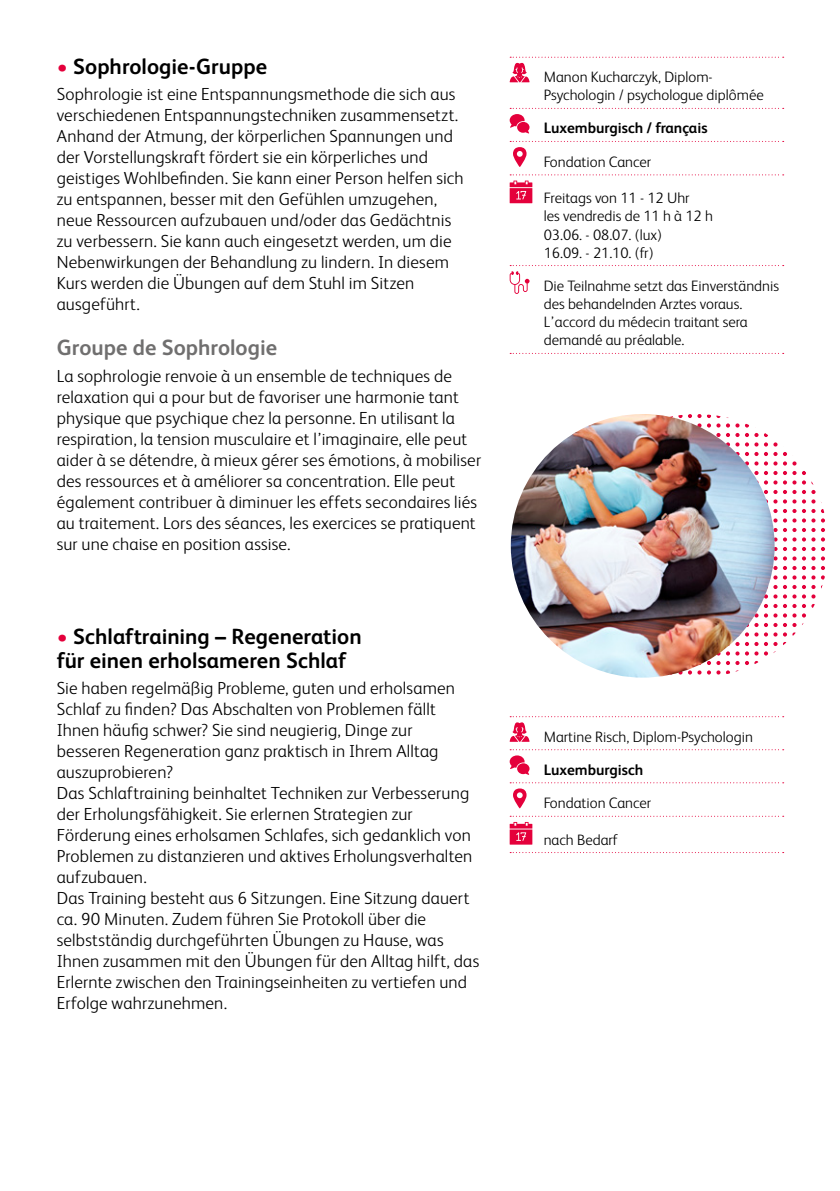
<style>
.page{position:relative;width:840px;height:1191px;background:#fff}
.page>*{position:absolute;margin:0;border:0;box-sizing:border-box;transform-origin:0 0}
.t1{font:700 22px/24px "FS Albert";color:#000}
.t2{font:700 22px "FS Albert";color:#706f6f}
.t3{font:300 17.6px/21px "FS Albert";letter-spacing:.01em;color:#000}
.t4{font:300 15.2px/18.2px "FS Albert";color:#000}
.t5{font:700 15.2px "FS Albert";color:#000}
.s1{color:#e4003b}
</style>
<div class="page">
<svg style="left:510px;top:174px;width:273px;height:1px"></svg>
<svg style="left:510px;top:353px;width:273px;height:1px"></svg>
<svg style="left:509px;top:57px;width:274px;height:25px"></svg>
<svg style="left:509px;top:108px;width:274px;height:25px"></svg>
<svg style="left:510px;top:141px;width:273px;height:26px"></svg>
<svg style="left:509px;top:181px;width:23px;height:22px"></svg>
<svg style="left:509px;top:265px;width:274px;height:29px"></svg>
<svg style="left:510px;top:815px;width:273px;height:1px"></svg>
<svg style="left:510px;top:852px;width:273px;height:1px"></svg>
<svg style="left:509px;top:716px;width:274px;height:26px"></svg>
<svg style="left:509px;top:749px;width:274px;height:26px"></svg>
<svg style="left:510px;top:782px;width:273px;height:26px"></svg>
<svg style="left:509px;top:822px;width:23px;height:22px"></svg>
<svg style="left:564px;top:414px;width:264px;height:263px"></svg>
<img style="left:510px;top:414px;width:264px;height:263px;border-radius:132px">
<p class="t1" style="left:57px;top:53px;width:212px"><span class="s1">•</span> Sophrologie-Gruppe</p>
<p class="t3" style="left:57px;top:83px;width:408px">Sophrologie ist eine Entspannungsmethode die sich aus verschiedenen Entspannungstechniken zusammensetzt.<br>Anhand der Atmung, der körperlichen Spannungen und der Vorstellungskraft fördert sie ein körperliches und geistiges Wohlbefinden. Sie kann einer Person helfen sich zu entspannen, besser mit den Gefühlen umzugehen, neue Ressourcen aufzubauen und/oder das Gedächtnis zu verbessern. Sie kann auch eingesetzt werden, um die Nebenwirkungen der Behandlung zu lindern. In diesem Kurs werden die Übungen auf dem Stuhl im Sitzen ausgeführt.</p>
<p class="t2" style="left:57px;top:333px;width:222px">Groupe de Sophrologie</p>
<p class="t3" style="left:57px;top:365px;width:425px">La sophrologie renvoie à un ensemble de techniques de relaxation qui a pour but de favoriser une harmonie tant physique que psychique chez la personne. En utilisant la respiration, la tension musculaire et l’imaginaire, elle peut aider à se détendre, à mieux gérer ses émotions, à mobiliser des ressources et à améliorer sa concentration. Elle peut également contribuer à diminuer les effets secondaires liés au traitement. Lors des séances, les exercices se pratiquent sur une chaise en position assise.</p>
<p class="t1" style="left:57px;top:623px;width:306px"><span class="s1">•</span> Schlaftraining – Regeneration für einen erholsameren Schlaf</p>
<p class="t3" style="left:57px;top:677px;width:424px">Sie haben regelmäßig Probleme, guten und erholsamen Schlaf zu finden? Das Abschalten von Problemen fällt Ihnen häufig schwer? Sie sind neugierig, Dinge zur besseren Regeneration ganz praktisch in Ihrem Alltag auszuprobieren?<br>Das Schlaftraining beinhaltet Techniken zur Verbesserung der Erholungsfähigkeit. Sie erlernen Strategien zur Förderung eines erholsamen Schlafes, sich gedanklich von Problemen zu distanzieren und aktives Erholungsverhalten aufzubauen.<br>Das Training besteht aus 6 Sitzungen. Eine Sitzung dauert ca. 90 Minuten. Zudem führen Sie Protokoll über die selbstständig durchgeführten Übungen zu Hause, was Ihnen zusammen mit den Übungen für den Alltag hilft, das Erlernte zwischen den Trainingseinheiten zu vertiefen und Erfolge wahrzunehmen.</p>
<p class="t4" style="left:543px;top:67px;width:221px">Manon Kucharczyk, Diplom-<br>Psychologin / psychologue diplômée</p>
<p class="t5" style="left:543px;top:118px;width:165px">Luxemburgisch / français</p>
<p class="t4" style="left:543px;top:152px;width:109px">Fondation Cancer</p>
<p class="t4" style="left:543px;top:188px;width:171px">Freitags von 11 - 12 Uhr<br>les vendredis de 11 h à 12 h<br>03.06. - 08.07. (lux)<br>16.09. - 21.10. (fr)</p>
<p class="t4" style="left:543px;top:276px;width:237px">Die Teilnahme setzt das Einverständnis des behandelnden Arztes voraus.<br>L’accord du médecin traitant sera demandé au préalable.</p>
<p class="t4" style="left:543px;top:727px;width:210px">Martine Risch, Diplom-Psychologin</p>
<p class="t5" style="left:543px;top:759px;width:101px">Luxemburgisch</p>
<p class="t4" style="left:543px;top:793px;width:109px">Fondation Cancer</p>
<p class="t4" style="left:543px;top:829px;width:76px">nach Bedarf</p>
</div>
